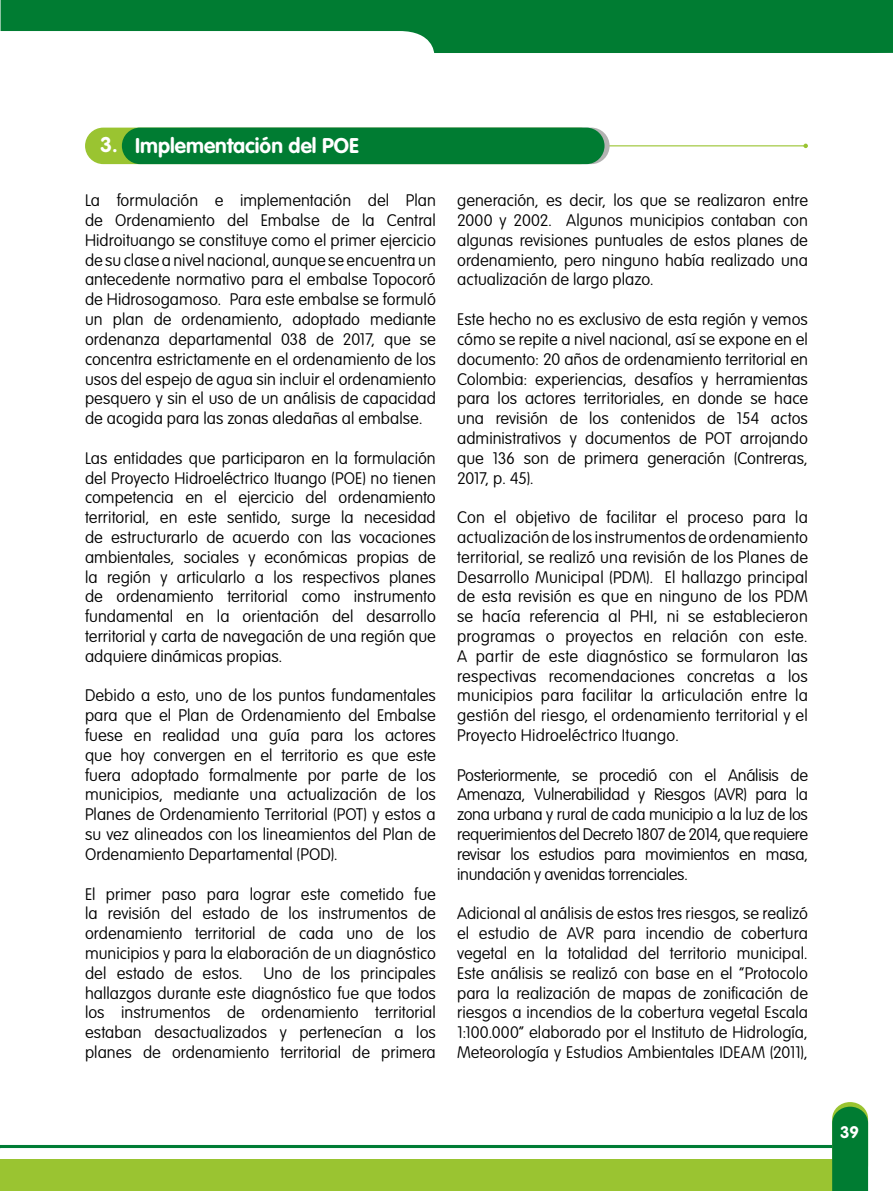
<style>
.page{position:relative;width:893px;height:1191px;background:#fff}
.page>*{position:absolute;margin:0;border:0;box-sizing:border-box;transform-origin:0 0}
.t1{font:700 21px "VAG Rounded Std";color:#fff}
.t2{font:100 16.5px/19.8px "VAG Rounded Std";color:#000;text-align:justify}
.t3{font:700 16.5px "VAG Rounded Std";color:#fff}
</style>
<div class="page">
<hr style="left:0;top:1159px;width:1px;height:32px;background:#9ac431">
<hr style="left:1px;top:1145px;width:848px;height:3px;background:#007d39">
<hr style="left:1px;top:1145px;width:850px;height:2px;background:#007c32">
<div style="left:1px;top:1159px;width:851px;height:32px;background:#9ac431"></div>
<svg style="left:832px;top:1102px;width:36px;height:89px;background:#13853a"></svg>
<svg style="left:1px;top:0;width:892px;height:53px;fill:#007c32"></svg>
<hr style="left:593px;top:145px;width:213px;height:1px;background:#9ac431">
<svg style="left:803px;top:144px;width:5px;height:4px"></svg>
<svg style="left:85px;top:128px;width:525px;height:36px;background:#a9ca5e"></svg>
<div style="left:122px;top:128px;width:482px;height:36px;background:#007c32;border-radius:18px"></div>
<p class="t1" style="left:100px;top:134px;width:260px">3. Implementación del POE</p>
<p class="t2" style="left:85px;top:191px;width:352px">La formulación e implementación del Plan de Ordenamiento del Embalse de la Central Hidroituango se constituye como el primer ejercicio de su clase a nivel nacional, aunque se encuentra un antecedente normativo para el embalse Topocoró de Hidrosogamoso. Para este embalse se formuló un plan de ordenamiento, adoptado mediante ordenanza departamental 038 de 2017, que se concentra estrictamente en el ordenamiento de los usos del espejo de agua sin incluir el ordenamiento pesquero y sin el uso de un análisis de capacidad de acogida para las zonas aledañas al embalse.</p>
<p class="t2" style="left:85px;top:448px;width:352px">Las entidades que participaron en la formulación del Proyecto Hidroeléctrico Ituango (POE) no tienen competencia en el ejercicio del ordenamiento territorial, en este sentido, surge la necesidad de estructurarlo de acuerdo con las vocaciones ambientales, sociales y económicas propias de la región y articularlo a los respectivos planes de ordenamiento territorial como instrumento fundamental en la orientación del desarrollo territorial y carta de navegación de una región que adquiere dinámicas propias.</p>
<p class="t2" style="left:85px;top:686px;width:352px">Debido a esto, uno de los puntos fundamentales para que el Plan de Ordenamiento del Embalse fuese en realidad una guía para los actores que hoy convergen en el territorio es que este fuera adoptado formalmente por parte de los municipios, mediante una actualización de los Planes de Ordenamiento Territorial (POT) y estos a su vez alineados con los lineamientos del Plan de Ordenamiento Departamental (POD).</p>
<p class="t2" style="left:85px;top:884px;width:352px">El primer paso para lograr este cometido fue la revisión del estado de los instrumentos de ordenamiento territorial de cada uno de los municipios y para la elaboración de un diagnóstico del estado de estos. Uno de los principales hallazgos durante este diagnóstico fue que todos los instrumentos de ordenamiento territorial estaban desactualizados y pertenecían a los planes de ordenamiento territorial de primera</p>
<p class="t2" style="left:457px;top:191px;width:352px">generación, es decir, los que se realizaron entre 2000 y 2002. Algunos municipios contaban con algunas revisiones puntuales de estos planes de ordenamiento, pero ninguno había realizado una actualización de largo plazo.</p>
<p class="t2" style="left:457px;top:310px;width:352px">Este hecho no es exclusivo de esta región y vemos cómo se repite a nivel nacional, así se expone en el documento: 20 años de ordenamiento territorial en Colombia: experiencias, desafíos y herramientas para los actores territoriales, en donde se hace una revisión de los contenidos de 154 actos administrativos y documentos de POT arrojando que 136 son de primera generación (Contreras, 2017, p. 45).</p>
<p class="t2" style="left:457px;top:508px;width:352px">Con el objetivo de facilitar el proceso para la actualización de los instrumentos de ordenamiento territorial, se realizó una revisión de los Planes de Desarrollo Municipal (PDM). El hallazgo principal de esta revisión es que en ninguno de los PDM se hacía referencia al PHI, ni se establecieron programas o proyectos en relación con este.<br>A partir de este diagnóstico se formularon las respectivas recomendaciones concretas a los municipios para facilitar la articulación entre la gestión del riesgo, el ordenamiento territorial y el Proyecto Hidroeléctrico Ituango.</p>
<p class="t2" style="left:457px;top:765px;width:352px">Posteriormente, se procedió con el Análisis de Amenaza, Vulnerabilidad y Riesgos (AVR) para la zona urbana y rural de cada municipio a la luz de los requerimientos del Decreto 1807 de 2014, que requiere revisar los estudios para movimientos en masa, inundación y avenidas torrenciales.</p>
<p class="t2" style="left:457px;top:904px;width:352px">Adicional al análisis de estos tres riesgos, se realizó el estudio de AVR para incendio de cobertura vegetal en la totalidad del territorio municipal.<br>Este análisis se realizó con base en el “Protocolo para la realización de mapas de zonificación de riesgos a incendios de la cobertura vegetal Escala 1:100.000” elaborado por el Instituto de Hidrología, Meteorología y Estudios Ambientales IDEAM (2011),</p>
<p class="t3" style="left:840px;top:1122px;width:20px">39</p>
</div>
